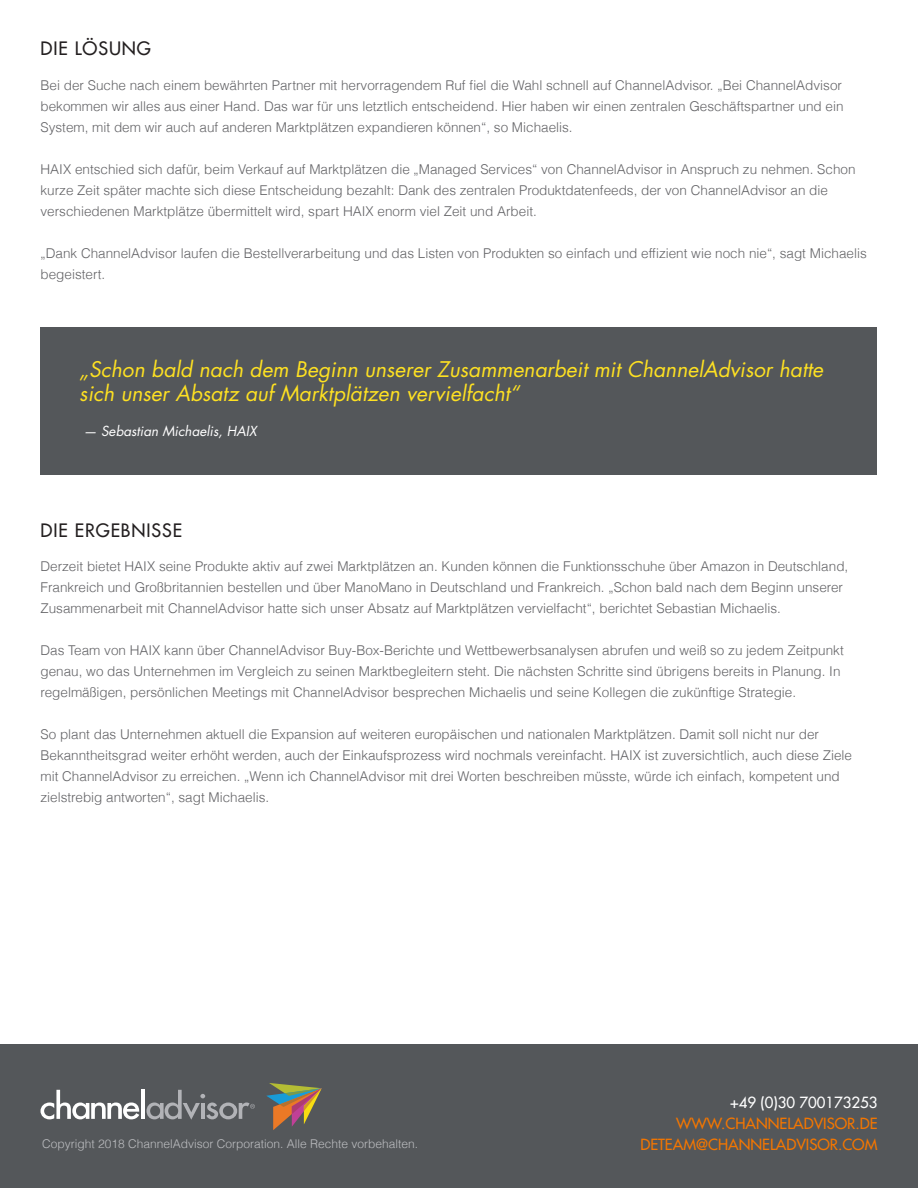
<style>
.page{position:relative;width:918px;height:1188px;background:#fff}
.page>*{position:absolute;margin:0;border:0;box-sizing:border-box;transform-origin:0 0}
.sub{font:italic 21px/24px "Futura Std";color:#fee122}
.Copy{font:500 18px "Futura Std";letter-spacing:.05em;color:#231f20}
.Copy-2{font:500 15px "Futura Std";color:#f47600}
.Copy-3{font:500 15px "Futura Std";color:#fff}
.Copy-4{font:300 13.5px/21px "Helvetica";color:#636366}
.sub-2{font:italic 13.5px "Futura Std";color:#fff}
.Copy-5{font:300 12px "Helvetica";color:#bcbdc0}
</style>
<div class="page">
<div style="left:0;top:1045px;width:918px;height:143px;background:#54575a"></div>
<svg style="left:266px;top:1083px;width:56px;height:47px"></svg>
<svg style="left:40px;top:1090px;width:99px;height:29px"></svg>
<hr style="left:141px;top:1090px;width:3px;height:29px;background:#fff">
<svg style="left:147px;top:1090px;width:108px;height:30px"></svg>
<div style="left:40px;top:327px;width:838px;height:148px;background:#54575a"></div>
<p class="Copy" style="left:40px;top:37px;width:112px">DIE LÖSUNG</p>
<p class="Copy-4" style="left:40px;top:74px;width:805px;text-align:justify">Bei der Suche nach einem bewährten Partner mit hervorragendem Ruf fiel die Wahl schnell auf ChannelAdvisor. „Bei ChannelAdvisor bekommen wir alles aus einer Hand. Das war für uns letztlich entscheidend. Hier haben wir einen zentralen Geschäftspartner und ein System, mit dem wir auch auf anderen Marktplätzen expandieren können“, so Michaelis.</p>
<p class="Copy-4" style="left:40px;top:158px;width:817px">HAIX entschied sich dafür, beim Verkauf auf Marktplätzen die „Managed Services“ von ChannelAdvisor in Anspruch zu nehmen. Schon kurze Zeit später machte sich diese Entscheidung bezahlt: Dank des zentralen Produktdatenfeeds, der von ChannelAdvisor an die verschiedenen Marktplätze übermittelt wird, spart HAIX enorm viel Zeit und Arbeit.</p>
<p class="Copy-4" style="left:40px;top:242px;width:828px">„Dank ChannelAdvisor laufen die Bestellverarbeitung und das Listen von Produkten so einfach und effizient wie noch nie“, sagt Michaelis begeistert.</p>
<p class="sub" style="left:79px;top:358px;width:745px">„Schon bald nach dem Beginn unserer Zusammenarbeit mit ChannelAdvisor hatte sich unser Absatz auf Marktplätzen vervielfacht“</p>
<p class="sub-2" style="left:83px;top:422px;width:175px">— Sebastian Michaelis, HAIX</p>
<p class="Copy" style="left:40px;top:519px;width:143px">DIE ERGEBNISSE</p>
<p class="Copy-4" style="left:40px;top:555px;width:809px">Derzeit bietet HAIX seine Produkte aktiv auf zwei Marktplätzen an. Kunden können die Funktionsschuhe über Amazon in Deutschland,<br>Frankreich und Großbritannien bestellen und über ManoMano in Deutschland und Frankreich. „Schon bald nach dem Beginn unserer<br>Zusammenarbeit mit ChannelAdvisor hatte sich unser Absatz auf Marktplätzen vervielfacht“, berichtet Sebastian Michaelis.</p>
<p class="Copy-4" style="left:40px;top:639px;width:805px">Das Team von HAIX kann über ChannelAdvisor Buy-Box-Berichte und Wettbewerbsanalysen abrufen und weiß so zu jedem Zeitpunkt genau, wo das Unternehmen im Vergleich zu seinen Marktbegleitern steht. Die nächsten Schritte sind übrigens bereits in Planung. In regelmäßigen, persönlichen Meetings mit ChannelAdvisor besprechen Michaelis und seine Kollegen die zukünftige Strategie.</p>
<p class="Copy-4" style="left:40px;top:723px;width:813px">So plant das Unternehmen aktuell die Expansion auf weiteren europäischen und nationalen Marktplätzen. Damit soll nicht nur der Bekanntheitsgrad weiter erhöht werden, auch der Einkaufsprozess wird nochmals vereinfacht. HAIX ist zuversichtlich, auch diese Ziele mit ChannelAdvisor zu erreichen. „Wenn ich ChannelAdvisor mit drei Worten beschreiben müsste, würde ich einfach, kompetent und zielstrebig antworten“, sagt Michaelis.</p>
<p class="Copy-5" style="left:42px;top:1134px;width:378px">Copyright 2018 ChannelAdvisor Corporation. Alle Rechte vorbehalten.</p>
<p class="Copy-3" style="left:730px;top:1093px;width:149px">+49 (0)30 700173253</p>
<p class="Copy-2" style="left:676px;top:1114px;width:203px">WWW.CHANNELADVISOR.DE</p>
<p class="Copy-2" style="left:640px;top:1135px;width:239px">DETEAM@CHANNELADVISOR.COM</p>
</div>
